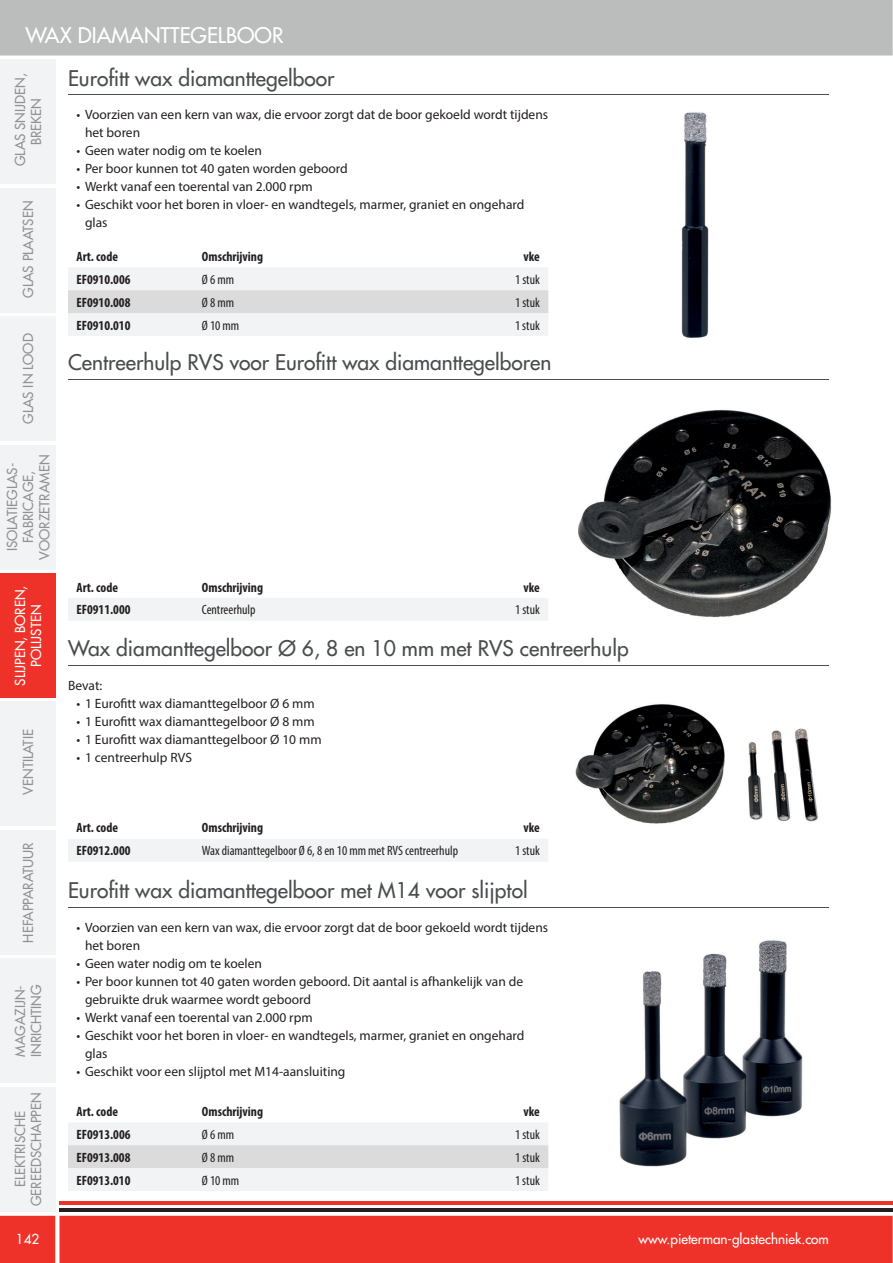
<style>
.page{position:relative;width:893px;height:1263px;background:#fff}
.page>*{position:absolute;margin:0;border:0;box-sizing:border-box;transform-origin:0 0}
.t1{font:500 21px "Futura Std";color:#4a4d4e}
.t2{font:500 21px "Futura Std";color:#fff}
.t3{font:13.5px/18px "Myriad Pro";color:#231f20}
.t4{font:700 condensed 13.5px "Myriad Pro";color:#231f20}
.t5{font:500 13.5px/16.2px "Futura Std";color:#909293;text-align:center}
.t6{font:condensed 13.5px "Myriad Pro";color:#231f20}
.t7{font:500 13.5px/16.2px "Futura Std";color:#fff;text-align:center}
</style>
<div class="page">
<div style="left:0;top:0;width:893px;height:56px;background:#bbbdbd"></div>
<div style="left:0;top:1216px;width:893px;height:47px;background:#ee3229"></div>
<div style="left:0;top:60px;width:55px;height:124px;background:#f2f3f4"></div>
<div style="left:0;top:188px;width:55px;height:124px;background:#f2f3f4"></div>
<div style="left:0;top:317px;width:55px;height:124px;background:#f2f3f4"></div>
<div style="left:0;top:445px;width:55px;height:124px;background:#f2f3f4"></div>
<div style="left:0;top:573px;width:55px;height:125px;background:#ee3229"></div>
<div style="left:0;top:702px;width:55px;height:124px;background:#f2f3f4"></div>
<div style="left:0;top:830px;width:55px;height:124px;background:#f2f3f4"></div>
<div style="left:0;top:959px;width:55px;height:124px;background:#f2f3f4"></div>
<div style="left:0;top:1087px;width:55px;height:124px;background:#f2f3f4"></div>
<hr style="left:60px;top:1202px;width:833px;height:3px;background:#ee3229">
<hr style="left:60px;top:1208px;width:833px;height:3px;background:#231f20">
<hr style="left:68px;top:94px;width:761px;height:1px;background:#4a4d4e">
<hr style="left:68px;top:379px;width:761px;height:1px;background:#4a4d4e">
<hr style="left:68px;top:665px;width:761px;height:1px;background:#4a4d4e">
<svg style="left:68px;top:268px;width:480px;height:68px"></svg>
<div style="left:68px;top:598px;width:480px;height:22px;background:#f2f3f4"></div>
<div style="left:68px;top:839px;width:480px;height:22px;background:#f2f3f4"></div>
<img style="left:681px;top:112px;width:28px;height:226px">
<img style="left:578px;top:410px;width:254px;height:208px">
<hr style="left:68px;top:907px;width:761px;height:1px;background:#4a4d4e">
<svg style="left:68px;top:1123px;width:480px;height:68px"></svg>
<img style="left:619px;top:940px;width:184px;height:227px">
<img style="left:575px;top:704px;width:243px;height:120px">
<h1 class="t2" style="left:26px;top:26px;width:259px">WAX DIAMANTTEGELBOOR</h1>
<p class="t5" style="left:13px;top:166px;width:94px;rotate:-90deg">GLAS SNIJDEN,<br>BREKEN</p>
<p class="t5" style="left:21px;top:298px;width:99px;rotate:-90deg">GLAS PLAATSEN</p>
<p class="t5" style="left:21px;top:424px;width:92px;rotate:-90deg">GLAS IN LOOD</p>
<h1 class="t1" style="left:68px;top:68px;width:268px">Eurofitt wax diamanttegelboor</h1>
<p class="t3" style="left:85px;top:107px;width:465px;text-indent:-9px">• Voorzien van een kern van wax, die ervoor zorgt dat de boor gekoeld wordt tijdens het boren</p>
<p class="t3" style="left:77px;top:143px;width:187px">• Geen water nodig om te koelen</p>
<p class="t3" style="left:77px;top:161px;width:273px">• Per boor kunnen tot 40 gaten worden geboord</p>
<p class="t3" style="left:77px;top:178px;width:238px">• Werkt vanaf een toerental van 2.000 rpm</p>
<p class="t3" style="left:85px;top:196px;width:441px;text-indent:-9px">• Geschikt voor het boren in vloer- en wandtegels, marmer, graniet en ongehard glas</p>
<p class="t4" style="left:77px;top:251px;width:43px">Art. code</p>
<p class="t4" style="left:202px;top:251px;width:63px">Omschrijving</p>
<p class="t4" style="left:523px;top:251px;width:18px">vke</p>
<p class="t4" style="left:76px;top:274px;width:55px">EF0910.006</p>
<p class="t6" style="left:202px;top:274px;width:34px">Ø 6 mm</p>
<p class="t6" style="left:515px;top:274px;width:26px">1 stuk</p>
<p class="t4" style="left:76px;top:297px;width:55px">EF0910.008</p>
<p class="t6" style="left:202px;top:297px;width:34px">Ø 8 mm</p>
<p class="t6" style="left:515px;top:297px;width:26px">1 stuk</p>
<p class="t4" style="left:76px;top:320px;width:55px">EF0910.010</p>
<p class="t6" style="left:202px;top:320px;width:39px">Ø 10 mm</p>
<p class="t6" style="left:515px;top:320px;width:26px">1 stuk</p>
<h1 class="t1" style="left:68px;top:353px;width:485px">Centreerhulp RVS voor Eurofitt wax diamanttegelboren</h1>
<p class="t5" style="left:5px;top:560px;width:106px;rotate:-90deg">ISOLATIEGLAS-<br>FABRICAGE,<br>VOORZETRAMEN</p>
<p class="t7" style="left:13px;top:686px;width:101px;rotate:-90deg">SLIJPEN, BOREN,<br>POLIJSTEN</p>
<p class="t5" style="left:21px;top:795px;width:67px;rotate:-90deg">VENTILATIE</p>
<p class="t5" style="left:21px;top:943px;width:102px;rotate:-90deg">HEFAPPARATUUR</p>
<p class="t5" style="left:13px;top:1057px;width:74px;text-align:left;rotate:-90deg">MAGAZIJN-<br>INRICHTING</p>
<p class="t5" style="left:13px;top:1206px;width:115px;rotate:-90deg">ELEKTRISCHE<br>GEREEDSCHAPPEN</p>
<p class="t7" style="left:16px;top:1232px;width:25px">142</p>
<p class="t4" style="left:77px;top:582px;width:43px">Art. code</p>
<p class="t4" style="left:202px;top:582px;width:63px">Omschrijving</p>
<p class="t4" style="left:523px;top:582px;width:18px">vke</p>
<p class="t4" style="left:76px;top:605px;width:55px">EF0911.000</p>
<p class="t6" style="left:202px;top:605px;width:55px">Centreerhulp</p>
<p class="t6" style="left:515px;top:605px;width:26px">1 stuk</p>
<h1 class="t1" style="left:68px;top:639px;width:562px">Wax diamanttegelboor Ø 6, 8 en 10 mm met RVS centreerhulp</h1>
<p class="t3" style="left:68px;top:677px;width:36px">Bevat:</p>
<p class="t3" style="left:77px;top:695px;width:240px">• 1 Eurofitt wax diamanttegelboor Ø 6 mm</p>
<p class="t3" style="left:77px;top:713px;width:240px">• 1 Eurofitt wax diamanttegelboor Ø 8 mm</p>
<p class="t3" style="left:77px;top:731px;width:247px">• 1 Eurofitt wax diamanttegelboor Ø 10 mm</p>
<p class="t3" style="left:77px;top:749px;width:117px">• 1 centreerhulp RVS</p>
<p class="t4" style="left:77px;top:823px;width:43px">Art. code</p>
<p class="t4" style="left:202px;top:823px;width:63px">Omschrijving</p>
<p class="t4" style="left:523px;top:823px;width:18px">vke</p>
<p class="t4" style="left:76px;top:846px;width:55px">EF0912.000</p>
<p class="t6" style="left:202px;top:846px;width:258px">Wax diamanttegelboor Ø 6, 8 en 10 mm met RVS centreerhulp</p>
<p class="t6" style="left:515px;top:846px;width:26px">1 stuk</p>
<h1 class="t1" style="left:68px;top:880px;width:461px">Eurofitt wax diamanttegelboor met M14 voor slijptol</h1>
<p class="t3" style="left:85px;top:919px;width:465px;text-indent:-9px">• Voorzien van een kern van wax, die ervoor zorgt dat de boor gekoeld wordt tijdens het boren</p>
<p class="t3" style="left:77px;top:955px;width:187px">• Geen water nodig om te koelen</p>
<p class="t3" style="left:85px;top:973px;width:440px;text-indent:-9px">• Per boor kunnen tot 40 gaten worden geboord. Dit aantal is afhankelijk van de gebruikte druk waarmee wordt geboord</p>
<p class="t3" style="left:77px;top:1009px;width:238px">• Werkt vanaf een toerental van 2.000 rpm</p>
<p class="t3" style="left:85px;top:1027px;width:441px;text-indent:-9px">• Geschikt voor het boren in vloer- en wandtegels, marmer, graniet en ongehard glas</p>
<p class="t3" style="left:77px;top:1063px;width:270px">• Geschikt voor een slijptol met M14-aansluiting</p>
<p class="t4" style="left:77px;top:1106px;width:43px">Art. code</p>
<p class="t4" style="left:202px;top:1106px;width:63px">Omschrijving</p>
<p class="t4" style="left:523px;top:1106px;width:18px">vke</p>
<p class="t4" style="left:76px;top:1129px;width:55px">EF0913.006</p>
<p class="t6" style="left:202px;top:1129px;width:34px">Ø 6 mm</p>
<p class="t6" style="left:515px;top:1129px;width:26px">1 stuk</p>
<p class="t4" style="left:76px;top:1152px;width:55px">EF0913.008</p>
<p class="t6" style="left:202px;top:1152px;width:34px">Ø 8 mm</p>
<p class="t6" style="left:515px;top:1152px;width:26px">1 stuk</p>
<p class="t4" style="left:76px;top:1175px;width:55px">EF0913.010</p>
<p class="t6" style="left:202px;top:1175px;width:39px">Ø 10 mm</p>
<p class="t6" style="left:515px;top:1175px;width:26px">1 stuk</p>
<p class="t7" style="left:638px;top:1232px;width:192px">www.pieterman-glastechniek.com</p>
</div>
